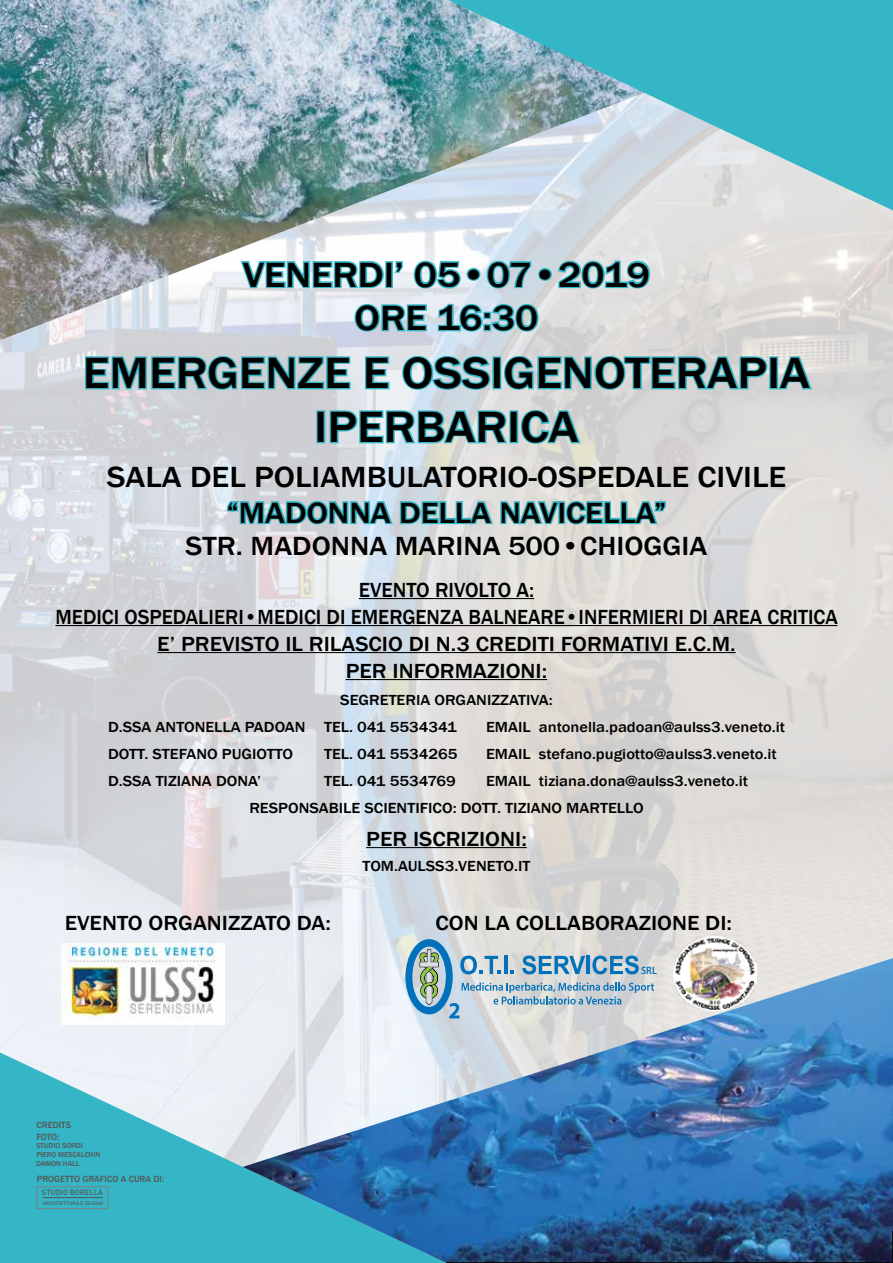
<style>
.page{position:relative;width:893px;height:1263px;background:#fff}
.page>*{position:absolute;margin:0;border:0;box-sizing:border-box;transform-origin:0 0}
.t1{font:500 45px/54px "Franklin Gothic";color:#000;text-align:center;scale:1.1 1}
.t2{font:500 36px/43.2px "Franklin Gothic";color:#000;text-align:center;scale:1.1 1}
.t3{font:500 30px/36px "Franklin Gothic";color:#000;text-align:center;scale:1.1 1}
.t4{font:500 27px "Franklin Gothic";color:#000;scale:1.1 1}
.t5{font:500 21px/27px "Franklin Gothic";color:#000;text-align:center}
.t6{font:500 21px "Franklin Gothic";color:#000;scale:1.1 1}
.t7{font:500 15px/27px "Franklin Gothic";color:#000;scale:1.1 1}
.t8{font:600 10.65px "Myriad Pro";color:#0071ba;scale:.94 1}
.t9{font:500 9.3px/11.1px "Franklin Gothic";color:#575756}
.t10{font:500 7.65px "DIN";color:#575756}
.t11{font:500 7.35px/8.9px "Franklin Gothic";color:#575756}
.t12{font:500 5.1px "DIN";letter-spacing:.01em;color:#575756}
</style>
<div class="page">
<img style="left:0;top:210px;width:893px;height:842px">
<svg style="left:0;top:1052px;width:243px;height:211px;background:#66c6d3"></svg>
<img style="left:243px;top:958px;width:650px;height:305px">
<img style="left:0;top:0;width:705px;height:340px">
<svg style="left:448px;top:0;width:445px;height:210px;background:#77c0cb"></svg>
<svg style="left:445px;top:1229px;width:448px;height:34px;background:#234672"></svg>
<svg style="left:83px;top:344px;width:269px;height:48px;background:#98c8d0"></svg>
<svg style="left:364px;top:355px;width:27px;height:36px"></svg>
<svg style="left:401px;top:354px;width:91px;height:37px;background:#90cdd8"></svg>
<div style="left:492px;top:356px;width:9px;height:33px;border:3px solid #34b6c6"></div>
<svg style="left:502px;top:354px;width:267px;height:38px;background:#93c8ce"></svg>
<div style="left:769px;top:356px;width:9px;height:33px;border:3px solid #34b6c6"></div>
<svg style="left:776px;top:354px;width:38px;height:37px"></svg>
<div style="left:316px;top:410px;width:9px;height:33px;border:3px solid #34b6c6"></div>
<svg style="left:328px;top:408px;width:181px;height:37px;background:#92cdd6"></svg>
<div style="left:509px;top:410px;width:9px;height:33px;border:3px solid #34b6c6"></div>
<svg style="left:519px;top:408px;width:64px;height:38px;background:#9ccbce"></svg>
<svg style="left:239px;top:258px;width:146px;height:33px"></svg>
<div style="left:385px;top:261px;width:8px;height:27px;border:3px solid #34b6c6"></div>
<svg style="left:392px;top:260px;width:12px;height:14px"></svg>
<svg style="left:412px;top:259px;width:240px;height:32px;background:#9ad1da"></svg>
<svg style="left:353px;top:302px;width:75px;height:31px;background:#86cad8"></svg>
<svg style="left:436px;top:302px;width:105px;height:32px;background:#89cbd7"></svg>
<svg style="left:225px;top:487px;width:442px;height:40px;background:#9fcdd4"></svg>
<hr style="left:359px;top:598px;width:175px;height:1px;background:#000">
<hr style="left:55px;top:625px;width:782px;height:1px;background:#000">
<hr style="left:157px;top:652px;width:579px;height:1px;background:#000">
<hr style="left:346px;top:679px;width:201px;height:1px;background:#000">
<hr style="left:366px;top:847px;width:161px;height:1px;background:#000">
<svg style="left:405px;top:939px;width:249px;height:79px;background:#acc3cf"></svg>
<img style="left:673px;top:936px;width:84px;height:75px">
<img style="left:61px;top:944px;width:163px;height:80px">
<hr style="left:42px;top:1197px;width:61px;height:1px;background:#575756">
<div style="left:36px;top:1186px;width:73px;height:23px;border:1px solid #808080"></div>
<h2 class="t2" style="left:243px;top:253px;width:372px">VENERDI’ 05•07•2019<br>ORE 16:30</h2>
<h1 class="t1" style="left:83px;top:346px;width:663px">EMERGENZE E OSSIGENOTERAPIA<br>IPERBARICA</h1>
<h3 class="t3" style="left:107px;top:459px;width:619px">SALA DEL POLIAMBULATORIO-OSPEDALE CIVILE “MADONNA DELLA NAVICELLA”</h3>
<h3 class="t4" style="left:186px;top:529px;width:476px">STR. MADONNA MARINA 500•CHIOGGIA</h3>
<h3 class="t5" style="left:55px;top:577px;width:784px">EVENTO RIVOLTO A:<br>MEDICI OSPEDALIERI•MEDICI DI EMERGENZA BALNEARE•INFERMIERI DI AREA CRITICA E’ PREVISTO IL RILASCIO DI N.3 CREDITI FORMATIVI E.C.M.<br>PER INFORMAZIONI:</h3>
<p class="t7" style="left:108px;top:687px;width:406px;text-indent:232px">SEGRETERIA ORGANIZZATIVA:<br>D.SSA ANTONELLA PADOAN TEL. 041 5534341</p>
<p class="t7" style="left:486px;top:714px;width:273px">EMAIL antonella.padoan@aulss3.veneto.it</p>
<p class="t7" style="left:108px;top:741px;width:170px">DOTT. STEFANO PUGIOTTO</p>
<p class="t7" style="left:324px;top:741px;width:123px">TEL. 041 5534265</p>
<p class="t7" style="left:486px;top:741px;width:266px">EMAIL stefano.pugiotto@aulss3.veneto.it</p>
<p class="t7" style="left:108px;top:768px;width:141px">D.SSA TIZIANA DONA’</p>
<p class="t7" style="left:324px;top:768px;width:121px">TEL. 041 5534769</p>
<p class="t7" style="left:249px;top:768px;width:455px;text-indent:237px">EMAIL tiziana.dona@aulss3.veneto.it<br>RESPONSABILE SCIENTIFICO: DOTT. TIZIANO MARTELLO</p>
<h3 class="t6" style="left:366px;top:826px;width:148px">PER ISCRIZIONI:</h3>
<p class="t7" style="left:363px;top:853px;width:154px">TOM.AULSS3.VENETO.IT</p>
<h3 class="t6" style="left:65px;top:910px;width:244px">EVENTO ORGANIZZATO DA:</h3>
<h3 class="t6" style="left:436px;top:910px;width:271px">CON LA COLLABORAZIONE DI:</h3>
<p class="t9" style="left:36px;top:1120px;width:36px">CREDITS<br>FOTO:</p>
<p class="t11" style="left:36px;top:1142px;width:66px">STUDIO SORDI<br>PIERO MESCALCHIN<br>DAMON HALL</p>
<p class="t9" style="left:37px;top:1173px;width:129px">PROGETTO GRAFICO A CURA DI:</p>
<p class="t10" style="left:42px;top:1187px;width:62px">STUDIO BORELLA</p>
<p class="t12" style="left:42px;top:1200px;width:62px">ARCHITETTURA E DESIGN</p>
<p class="t8" style="left:641px;top:964px;width:18px">SRL</p>
</div>
